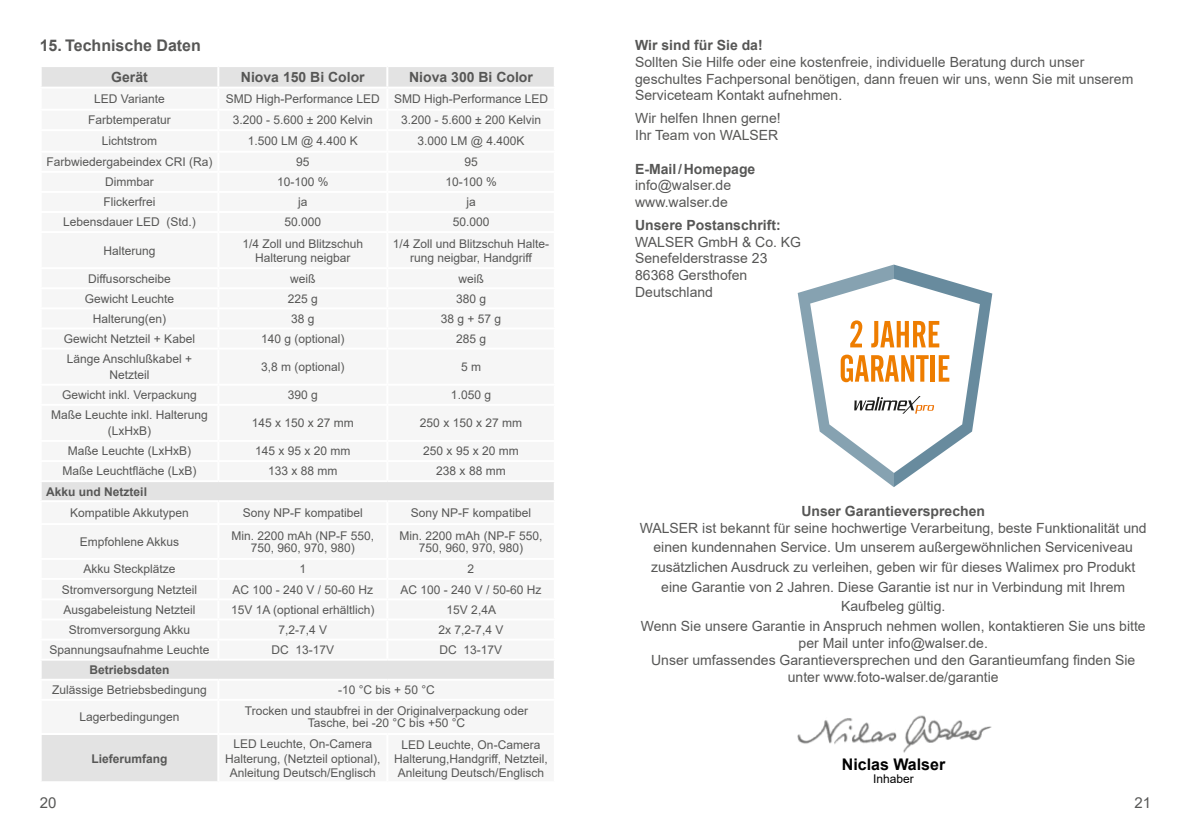
<style>
.page{position:relative;width:1191px;height:840px;background:#fff}
.page>*{position:absolute;margin:0;border:0;box-sizing:border-box;transform-origin:0 0}
.t1{font:700 16px "Arial";color:#575756}
.t2{font:700 16px "Arial";color:#000}
.t3{font:15px "Arial";color:#575756}
.t4{font:14px/16.8px "Arial";color:#575756}
.t5{font:700 14px "Arial";color:#575756}
.t6{font:12px/14px "Arial";color:#575756;text-align:center}
.t7{font:700 12px "Arial";color:#575756}
.t8{font:12px "Arial";color:#000}
</style>
<div class="page">
<div style="left:42px;top:67px;width:512px;height:20px;background:#e3e3e3"></div>
<svg style="left:42px;top:660px;width:512px;height:120px;fill:#f6f6f6"></svg>
<div style="left:41px;top:481px;width:514px;height:20px;background:#e3e3e3"></div>
<hr style="left:40px;top:480px;width:178px;height:2px;background:#fff">
<hr style="left:40px;top:500px;width:178px;height:2px;background:#fff">
<hr style="left:40px;top:732px;width:178px;height:2px;background:#fff">
<hr style="left:217px;top:734px;width:2px;height:46px;background:#fff">
<hr style="left:217px;top:67px;width:2px;height:20px;background:#fff">
<hr style="left:386px;top:67px;width:2px;height:20px;background:#fff">
<svg style="left:41px;top:482px;width:1px;height:18px"></svg>
<svg style="left:554px;top:482px;width:1px;height:18px"></svg>
<svg style="left:217px;top:680px;width:2px;height:18px"></svg>
<hr style="left:217px;top:700px;width:2px;height:32px;background:#fff">
<hr style="left:386px;top:734px;width:2px;height:46px;background:#fff">
<hr style="left:218px;top:480px;width:169px;height:2px;background:#fff">
<hr style="left:218px;top:500px;width:169px;height:2px;background:#fff">
<hr style="left:40px;top:678px;width:178px;height:2px;background:#fff">
<hr style="left:218px;top:678px;width:169px;height:2px;background:#fff">
<hr style="left:387px;top:678px;width:169px;height:2px;background:#fff">
<hr style="left:40px;top:698px;width:178px;height:2px;background:#fff">
<hr style="left:218px;top:698px;width:169px;height:2px;background:#fff">
<hr style="left:387px;top:698px;width:169px;height:2px;background:#fff">
<hr style="left:218px;top:732px;width:169px;height:2px;background:#fff">
<hr style="left:387px;top:480px;width:169px;height:2px;background:#fff">
<hr style="left:387px;top:500px;width:169px;height:2px;background:#fff">
<hr style="left:387px;top:732px;width:169px;height:2px;background:#fff">
<img style="left:797px;top:715px;width:195px;height:38px">
<svg style="left:797px;top:264px;width:195px;height:223px"></svg>
<h1 class="t1" style="left:40px;top:34px;width:163px">15. Technische Daten</h1>
<p class="t5" style="left:111px;top:67px;width:38px">Gerät</p>
<p class="t5" style="left:241px;top:67px;width:125px">Niova 150 Bi Color</p>
<p class="t5" style="left:409px;top:67px;width:125px">Niova 300 Bi Color</p>
<p class="t6" style="left:94px;top:92px;width:72px">LED Variante</p>
<p class="t6" style="left:226px;top:92px;width:324px">SMD High-Performance LED SMD High-Performance LED</p>
<p class="t6" style="left:88px;top:113px;width:84px">Farbtemperatur</p>
<p class="t6" style="left:233px;top:113px;width:142px">3.200 - 5.600 ± 200 Kelvin</p>
<p class="t6" style="left:401px;top:113px;width:142px">3.200 - 5.600 ± 200 Kelvin</p>
<p class="t6" style="left:102px;top:134px;width:57px">Lichtstrom</p>
<p class="t6" style="left:248px;top:134px;width:112px">1.500 LM @ 4.400 K</p>
<p class="t6" style="left:417px;top:134px;width:108px">3.000 LM @ 4.400K</p>
<p class="t6" style="left:46px;top:155px;width:168px">Farbwiedergabeindex CRI (Ra)</p>
<p class="t6" style="left:296px;top:155px;width:15px">95</p>
<p class="t6" style="left:464px;top:155px;width:15px">95</p>
<p class="t6" style="left:105px;top:175px;width:50px">Dimmbar</p>
<p class="t6" style="left:277px;top:175px;width:53px">10-100 %</p>
<p class="t6" style="left:445px;top:175px;width:53px">10-100 %</p>
<p class="t6" style="left:103px;top:195px;width:53px">Flickerfrei</p>
<p class="t6" style="left:298px;top:195px;width:11px">ja</p>
<p class="t6" style="left:466px;top:195px;width:11px">ja</p>
<p class="t6" style="left:63px;top:215px;width:134px">Lebensdauer LED (Std.)</p>
<p class="t6" style="left:284px;top:215px;width:38px">50.000</p>
<p class="t6" style="left:453px;top:215px;width:38px">50.000</p>
<p class="t6" style="left:103px;top:243px;width:54px">Halterung</p>
<p class="t6" style="left:242px;top:236px;width:122px">1/4 Zoll und Blitzschuh<br>Halterung neigbar</p>
<p class="t6" style="left:393px;top:236px;width:158px">1/4 Zoll und Blitzschuh Halte&shy;rung neigbar, Handgriff</p>
<p class="t6" style="left:88px;top:271px;width:84px">Diffusorscheibe</p>
<p class="t6" style="left:290px;top:271px;width:27px">weiß</p>
<p class="t6" style="left:458px;top:271px;width:27px">weiß</p>
<p class="t6" style="left:85px;top:291px;width:91px">Gewicht Leuchte</p>
<p class="t6" style="left:288px;top:291px;width:32px">225 g</p>
<p class="t6" style="left:456px;top:291px;width:32px">380 g</p>
<p class="t6" style="left:93px;top:311px;width:75px">Halterung(en)</p>
<p class="t6" style="left:291px;top:311px;width:25px">38 g</p>
<p class="t6" style="left:441px;top:311px;width:62px">38 g + 57 g</p>
<p class="t6" style="left:64px;top:331px;width:133px">Gewicht Netzteil + Kabel</p>
<p class="t6" style="left:261px;top:331px;width:85px">140 g (optional)</p>
<p class="t6" style="left:456px;top:331px;width:32px">285 g</p>
<p class="t6" style="left:67px;top:350px;width:127px;line-height:16px">Länge Anschlußkabel +<br>Netzteil</p>
<p class="t6" style="left:261px;top:359px;width:85px">3,8 m (optional)</p>
<p class="t6" style="left:461px;top:359px;width:22px">5 m</p>
<p class="t6" style="left:62px;top:387px;width:136px">Gewicht inkl. Verpackung</p>
<p class="t6" style="left:288px;top:387px;width:32px">390 g</p>
<p class="t6" style="left:451px;top:387px;width:42px">1.050 g</p>
<p class="t6" style="left:51px;top:406px;width:158px;line-height:16px">Maße Leuchte inkl. Halterung (LxHxB)</p>
<p class="t6" style="left:252px;top:415px;width:104px">145 x 150 x 27 mm</p>
<p class="t6" style="left:420px;top:415px;width:104px">250 x 150 x 27 mm</p>
<p class="t6" style="left:68px;top:444px;width:125px">Maße Leuchte (LxHxB)</p>
<p class="t6" style="left:255px;top:444px;width:97px">145 x 95 x 20 mm</p>
<p class="t6" style="left:423px;top:444px;width:97px">250 x 95 x 20 mm</p>
<p class="t6" style="left:62px;top:464px;width:136px">Maße Leuchtfläche (LxB)</p>
<p class="t6" style="left:268px;top:464px;width:71px">133 x 88 mm</p>
<p class="t6" style="left:436px;top:464px;width:71px">238 x 88 mm</p>
<p class="t7" style="left:46px;top:482px;width:102px">Akku und Netzteil</p>
<p class="t6" style="left:70px;top:505px;width:120px">Kompatible Akkutypen</p>
<p class="t6" style="left:243px;top:505px;width:122px">Sony NP-F kompatibel</p>
<p class="t6" style="left:411px;top:505px;width:122px">Sony NP-F kompatibel</p>
<p class="t6" style="left:80px;top:534px;width:101px">Empfohlene Akkus</p>
<p class="t6" style="left:231px;top:529px;width:144px;line-height:12px">Min. 2200 mAh (NP-F 550,<br>750, 960, 970, 980)</p>
<p class="t6" style="left:399px;top:529px;width:144px;line-height:12px">Min. 2200 mAh (NP-F 550,<br>750, 960, 970, 980)</p>
<p class="t6" style="left:83px;top:561px;width:94px">Akku Steckplätze</p>
<p class="t6" style="left:299px;top:561px;width:8px">1</p>
<p class="t6" style="left:467px;top:561px;width:8px">2</p>
<p class="t6" style="left:62px;top:582px;width:137px">Stromversorgung Netzteil</p>
<p class="t6" style="left:232px;top:582px;width:142px">AC 100 - 240 V / 50-60 Hz</p>
<p class="t6" style="left:400px;top:582px;width:142px">AC 100 - 240 V / 50-60 Hz</p>
<p class="t6" style="left:63px;top:602px;width:134px">Ausgabeleistung Netzteil</p>
<p class="t6" style="left:231px;top:602px;width:145px">15V 1A (optional erhältlich)</p>
<p class="t6" style="left:446px;top:602px;width:51px">15V 2,4A</p>
<p class="t6" style="left:69px;top:622px;width:123px">Stromversorgung Akku</p>
<p class="t6" style="left:278px;top:622px;width:50px">7,2-7,4 V</p>
<p class="t6" style="left:438px;top:622px;width:66px">2x 7,2-7,4 V</p>
<p class="t6" style="left:49px;top:642px;width:162px">Spannungsaufnahme Leuchte</p>
<p class="t6" style="left:271px;top:642px;width:64px">DC 13-17V</p>
<p class="t6" style="left:439px;top:642px;width:64px">DC 13-17V</p>
<p class="t7" style="left:89px;top:661px;width:82px">Betriebsdaten</p>
<p class="t6" style="left:52px;top:682px;width:156px">Zulässige Betriebsbedingung</p>
<p class="t6" style="left:338px;top:682px;width:98px">-10 °C bis + 50 °C</p>
<p class="t6" style="left:79px;top:709px;width:102px">Lagerbedingungen</p>
<p class="t6" style="left:245px;top:704px;width:285px;line-height:12px">Trocken und staubfrei in der Originalverpackung oder<br>Tasche, bei -20 °C bis +50 °C</p>
<p class="t7" style="left:91px;top:749px;width:78px">Lieferumfang</p>
<p class="t6" style="left:225px;top:736px;width:157px">LED Leuchte, On-Camera<br>Halterung, (Netzteil optional),<br>Anleitung Deutsch/Englisch</p>
<p class="t6" style="left:394px;top:736px;width:155px">LED Leuchte, On-Camera<br>Halterung,Handgriff, Netzteil,<br>Anleitung Deutsch/Englisch</p>
<p class="t5" style="left:635px;top:35px;width:129px">Wir sind für Sie da!</p>
<p class="t4" style="left:635px;top:53px;width:500px">Sollten Sie Hilfe oder eine kostenfreie, individuelle Beratung durch unser geschultes Fachpersonal benötigen, dann freuen wir uns, wenn Sie mit unserem<br>Serviceteam Kontakt aufnehmen.</p>
<p class="t4" style="left:635px;top:109px;width:147px">Wir helfen Ihnen gerne!<br>Ihr Team von WALSER</p>
<p class="t5" style="left:635px;top:159px;width:122px">E-Mail/Homepage</p>
<p class="t4" style="left:635px;top:177px;width:97px">info@walser.de www.walser.de</p>
<p class="t5" style="left:635px;top:215px;width:147px">Unsere Postanschrift:</p>
<p class="t4" style="left:635px;top:233px;width:167px">WALSER GmbH &amp; Co. KG<br>Senefelderstrasse 23<br>86368 Gersthofen<br>Deutschland</p>
<p class="t5" style="left:801px;top:501px;width:185px">Unser Garantieversprechen</p>
<p class="t4" style="left:639px;top:517px;width:508px;line-height:19.6px;text-align:center">WALSER ist bekannt für seine hochwertige Verarbeitung, beste Funktionalität und einen kundennahen Service. Um unserem außergewöhnlichen Serviceniveau zusätzlichen Ausdruck zu verleihen, geben wir für dieses Walimex pro Produkt eine Garantie von 2 Jahren. Diese Garantie ist nur in Verbindung mit Ihrem Kaufbeleg gültig.<br>Wenn Sie unsere Garantie in Anspruch nehmen wollen, kontaktieren Sie uns bitte</p>
<p class="t4" style="left:651px;top:634px;width:486px;text-align:center">per Mail unter info@walser.de.<br>Unser umfassendes Garantieversprechen und den Garantieumfang finden Sie unter www.foto-walser.de/garantie</p>
<h1 class="t2" style="left:841px;top:753px;width:105px">Niclas Walser</h1>
<p class="t8" style="left:873px;top:770px;width:42px">Inhaber</p>
<p class="t3" style="left:40px;top:792px;width:18px">20</p>
<p class="t3" style="left:1134px;top:792px;width:18px">21</p>
</div>
